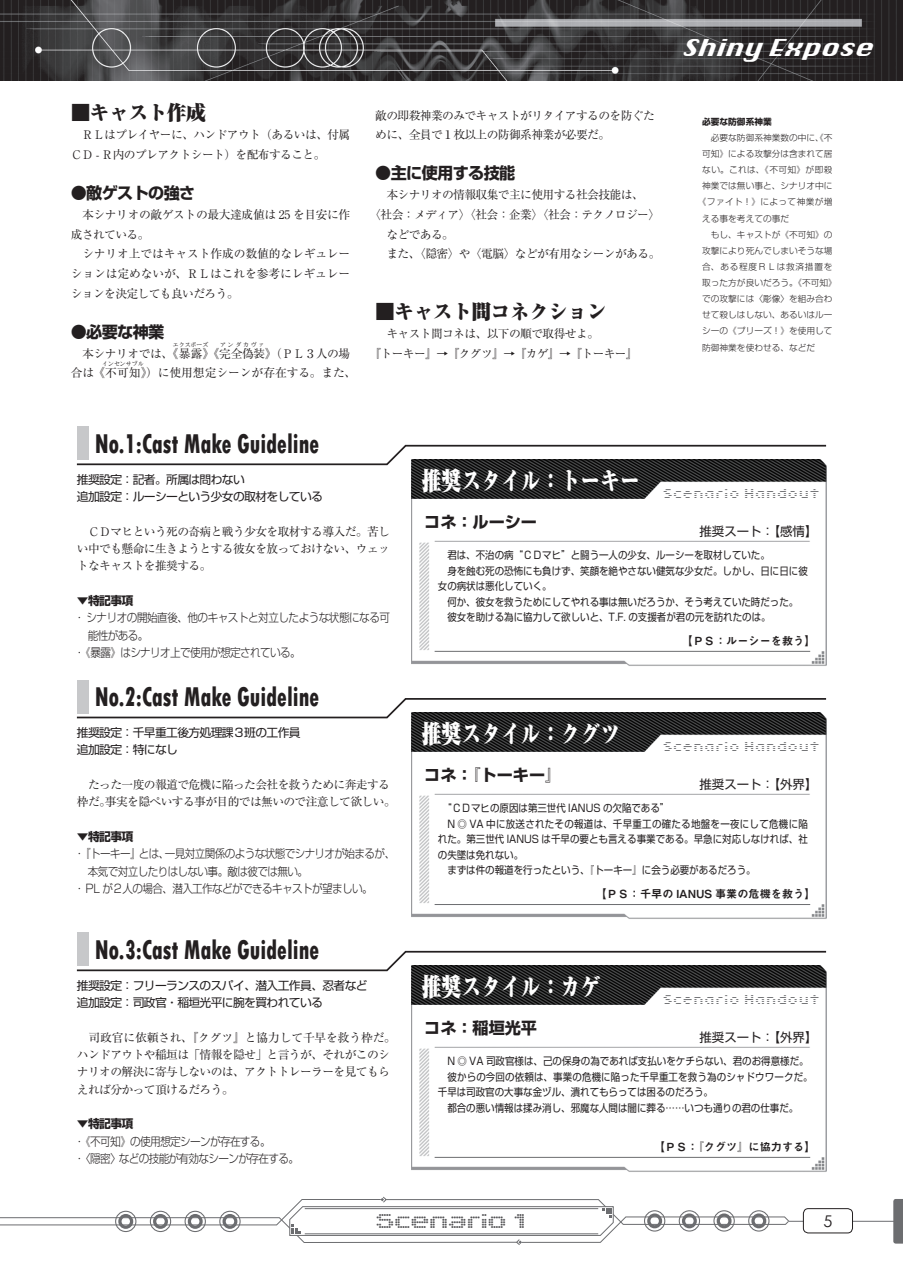
<style>
.page{position:relative;width:903px;height:1275px;background:#fff}
.page>*{position:absolute;margin:0;border:0;box-sizing:border-box;transform-origin:0 0}
.t1{font:800 condensed 28.53px "Tw Cen";color:#231f20;scale:.8 1}
.t2{font:900 24.85px "Ryumin Pro";color:#fff;scale:.8 1}
.t3{font:24.85px "J Phont";color:#fff}
.t4{font:23.62px "V5 Prophit Dot";color:#535355}
.t5{font:900 19.78px "Ryumin Pro";letter-spacing:-.03em;color:#231f20}
.t6{font:700 16.1px "Shin Go Pro";letter-spacing:-.04em;color:#231f20}
.t7{font:16.1px "Century Gothic";color:#231f20}
.t8{font:14.88px "Cardew Three";color:#6c6d70}
.t9{font:12.42px "Shin Go Pro";color:#231f20}
.t10{font:11.72px/17.3px "Ryumin Pro";letter-spacing:-.055em;color:#231f20}
.t11{font:300 11.72px/17.3px "Shin Go Pro";letter-spacing:-.06em;color:#231f20;scale:.9 1}
.t12{font:11.72px/17.3px "Shin Go Pro";letter-spacing:-.055em;color:#231f20}
.t13{font:11.72px/19.8px "Ryumin Pro";letter-spacing:-.01em;color:#231f20}
.t14{font:11.72px "Ryumin Pro";letter-spacing:-.035em;color:#231f20}
.t15{font:11.72px "Ryumin Pro";letter-spacing:-.005em;color:#231f20}
.t16{font:700 11.72px "Shin Go Pro";letter-spacing:-.055em;color:#231f20}
.t17{font:11.2px "Midashi Go Pro MB31";color:#231f20}
.t18{font:10.5px/15.6px "Shin Go Pro";color:#231f20;scale:.9 1}
.t19{font:300 8.75px "Shin Go Pro";color:#231f20}
.t20{font:300 8.75px "Shin Go Pro";letter-spacing:.045em;color:#231f20}
.t21{font:300 8.75px "Shin Go Pro";letter-spacing:.04em;color:#231f20}
.t22{font:300 8.75px "Shin Go Pro";letter-spacing:.085em;color:#231f20}
.t23{font:700 8.75px "Shin Go Pro";color:#231f20}
.t24{font:5.95px "Ryumin Pro";color:#231f20}
</style>
<div class="page">
<img style="left:0;top:0;width:903px;height:81px">
<svg style="left:0;top:1196px;width:903px;height:49px"></svg>
<div style="left:748px;top:1210px;width:21px;height:21px;border:1px solid #6c6d70;border-radius:50%"></div>
<div style="left:751px;top:1213px;width:15px;height:15px;border:3px solid #6c6d70;border-radius:50%"></div>
<div style="left:713px;top:1210px;width:22px;height:21px;border:1px solid #6c6d70;border-radius:50%"></div>
<div style="left:717px;top:1213px;width:14px;height:15px;border:3px solid #6c6d70;border-radius:50%"></div>
<div style="left:679px;top:1210px;width:21px;height:21px;border:1px solid #6c6d70;border-radius:50%"></div>
<div style="left:682px;top:1213px;width:15px;height:15px;border:3px solid #6c6d70;border-radius:50%"></div>
<div style="left:644px;top:1210px;width:21px;height:21px;border:1px solid #6c6d70;border-radius:50%"></div>
<div style="left:647px;top:1213px;width:15px;height:15px;border:3px solid #6c6d70;border-radius:50%"></div>
<div style="left:219px;top:1211px;width:22px;height:21px;border:1px solid #6c6d70;border-radius:50%"></div>
<div style="left:222px;top:1214px;width:15px;height:15px;border:3px solid #6c6d70;border-radius:50%"></div>
<div style="left:185px;top:1211px;width:21px;height:21px;border:1px solid #6c6d70;border-radius:50%"></div>
<div style="left:188px;top:1214px;width:15px;height:15px;border:3px solid #6c6d70;border-radius:50%"></div>
<div style="left:150px;top:1211px;width:21px;height:21px;border:1px solid #6c6d70;border-radius:50%"></div>
<div style="left:153px;top:1214px;width:15px;height:15px;border:3px solid #6c6d70;border-radius:50%"></div>
<div style="left:115px;top:1211px;width:21px;height:21px;border:1px solid #6c6d70;border-radius:50%"></div>
<div style="left:118px;top:1214px;width:15px;height:15px;border:3px solid #6c6d70;border-radius:50%"></div>
<svg style="left:76px;top:950px;width:751px;height:22px"></svg>
<div style="left:77px;top:933px;width:12px;height:33px;background:#c7c8ca"></div>
<img style="left:411px;top:965px;width:415px;height:207px">
<hr style="left:435px;top:1157px;width:375px;height:1px;background:#6c6d70">
<svg style="left:76px;top:698px;width:751px;height:21px"></svg>
<div style="left:77px;top:680px;width:12px;height:33px;background:#c7c8ca"></div>
<img style="left:411px;top:712px;width:415px;height:207px">
<hr style="left:435px;top:904px;width:375px;height:1px;background:#6c6d70">
<svg style="left:76px;top:444px;width:751px;height:22px"></svg>
<div style="left:77px;top:427px;width:12px;height:33px;background:#c7c8ca"></div>
<img style="left:411px;top:459px;width:415px;height:207px">
<hr style="left:435px;top:651px;width:375px;height:1px;background:#6c6d70">
<h3 class="t5" style="left:71px;top:97px;width:137px">■キャスト作成</h3>
<p class="t10" style="left:71px;top:124px;width:281px;line-height:19.8px">　ＲＬはプレイヤーに、ハンドアウト（あるいは、付属<br>ＣＤ - Ｒ内のプレアクトシート）を配布すること。</p>
<h3 class="t6" style="left:71px;top:180px;width:126px">●敵ゲストの強さ</h3>
<p class="t13" style="left:71px;top:204px;width:281px">　本シナリオの敵ゲストの最大達成値は 25 を目安に作成されている。<br>　シナリオ上ではキャスト作成の数値的なレギュレーションは定めないが、ＲＬはこれを参考にレギュレーションを決定しても良いだろう。</p>
<h3 class="t6" style="left:71px;top:319px;width:95px">●必要な神業</h3>
<p class="t14" style="left:71px;top:344px;width:281px">　本シナリオでは、《暴露》《完全偽装》（ＰＬ３人の場</p>
<p class="t24" style="left:173px;top:340px;width:37px">エクスポーズ</p>
<p class="t24" style="left:220px;top:340px;width:46px">アンダカヴァ</p>
<p class="t15" style="left:71px;top:364px;width:287px">合は《不可知》）に使用想定シーンが存在する。また、</p>
<p class="t24" style="left:102px;top:359px;width:43px">インセンサブル</p>
<p class="t10" style="left:375px;top:104px;width:281px;line-height:19.8px">敵の即殺神業のみでキャストがリタイアするのを防ぐために、全員で１枚以上の防御系神業が必要だ。</p>
<h3 class="t6" style="left:375px;top:161px;width:142px">●主に使用する技能</h3>
<p class="t10" style="left:375px;top:185px;width:270px">　本シナリオの情報収集で主に使用する社会技能は、</p>
<p class="t10" style="left:369px;top:205px;width:293px">〈社会：メディア〉〈社会：企業〉〈社会：テクノロジー〉</p>
<p class="t10" style="left:375px;top:225px;width:80px">　などである。</p>
<p class="t10" style="left:375px;top:245px;width:287px">　また、〈隠密〉や〈電脳〉などが有用なシーンがある。</p>
<h3 class="t5" style="left:375px;top:295px;width:233px">■キャスト間コネクション</h3>
<p class="t10" style="left:369px;top:323px;width:270px;line-height:19.8px;text-indent:6px">　キャスト間コネは、以下の順で取得せよ。<br>『トーキー』→『クグツ』→『カゲ』→『トーキー』</p>
<h2 class="t3" style="left:684px;top:37px;width:192px">Shiny Expose</h2>
<p class="t23" style="left:702px;top:115px;width:71px">必要な防御系神業</p>
<p class="t19" style="left:702px;top:130px;width:132px">　必要な防御系神業数の中に、《不</p>
<p class="t19" style="left:702px;top:147px;width:132px">可知》による攻撃分は含まれて居</p>
<p class="t20" style="left:702px;top:163px;width:132px">ない。これは、《不可知》が即殺</p>
<p class="t19" style="left:702px;top:179px;width:132px">神業では無い事と、シナリオ中に</p>
<p class="t21" style="left:698px;top:195px;width:136px">《ファイト！》によって神業が増</p>
<p class="t19" style="left:702px;top:211px;width:88px">える事を考えての事だ</p>
<p class="t19" style="left:702px;top:227px;width:132px">　もし、キャストが《不可知》の</p>
<p class="t19" style="left:702px;top:243px;width:132px">攻撃により死んでしまいそうな場</p>
<p class="t22" style="left:702px;top:259px;width:132px">合、ある程度ＲＬは救済措置を</p>
<p class="t19" style="left:702px;top:276px;width:136px">取った方が良いだろう。《不可知》</p>
<p class="t19" style="left:702px;top:292px;width:132px">での攻撃には〈彫像〉を組み合わ</p>
<p class="t19" style="left:702px;top:308px;width:132px">せて殺しはしない、あるいはルー</p>
<p class="t19" style="left:702px;top:324px;width:132px">シーの《プリーズ！》を使用して</p>
<p class="t19" style="left:702px;top:340px;width:114px">防御神業を使わせる、などだ</p>
<h1 class="t1" style="left:95px;top:427px;width:282px">No.1:Cast Make Guideline</h1>
<p class="t12" style="left:77px;top:469px;width:248px">推奨設定：記者。所属は問わない<br>追加設定：ルーシーという少女の取材をしている</p>
<p class="t10" style="left:77px;top:522px;width:315px;text-align:justify;text-indent:11px">ＣＤマヒという死の奇病と戦う少女を取材する導入だ。苦しい中でも懸命に生きようとする彼女を放っておけない、ウェットなキャストを推奨する。</p>
<p class="t16" style="left:77px;top:591px;width:58px">▼特記事項</p>
<p class="t11" style="left:74px;top:608px;width:352px">・ シナリオの開始直後、他のキャストと対立したような状態になる可</p>
<p class="t11" style="left:88px;top:625px;width:69px">能性がある。</p>
<p class="t11" style="left:77px;top:643px;width:250px">･ 《暴露》はシナリオ上で使用が想定されている。</p>
<h1 class="t1" style="left:95px;top:680px;width:282px">No.2:Cast Make Guideline</h1>
<p class="t12" style="left:77px;top:722px;width:225px">推奨設定：千早重工後方処理課３班の工作員追加設定：特になし</p>
<p class="t10" style="left:77px;top:775px;width:320px">　たった一度の報道で危機に陥った会社を救うために奔走する枠だ。事実を隠ぺいする事が目的では無いので注意して欲しい。</p>
<p class="t16" style="left:77px;top:827px;width:58px">▼特記事項</p>
<p class="t11" style="left:74px;top:844px;width:358px">・ 『トーキー』とは、一見対立関係のような状態でシナリオが始まるが、</p>
<p class="t11" style="left:88px;top:861px;width:246px">本気で対立したりはしない事。敵は彼では無い。</p>
<p class="t11" style="left:74px;top:878px;width:333px">・ PL が２人の場合、潜入工作などができるキャストが望ましい。</p>
<h1 class="t1" style="left:95px;top:933px;width:282px">No.3:Cast Make Guideline</h1>
<p class="t12" style="left:77px;top:975px;width:292px">推奨設定：フリーランスのスパイ、潜入工作員、忍者など追加設定：司政官・稲垣光平に腕を買われている</p>
<p class="t10" style="left:77px;top:1028px;width:320px">　司政官に依頼され、『クグツ』と協力して千早を救う枠だ。ハンドアウトや稲垣は「情報を隠せ」と言うが、それがこのシナリオの解決に寄与しないのは、アクトトレーラーを見てもらえれば分かって頂けるだろう。</p>
<p class="t16" style="left:77px;top:1115px;width:58px">▼特記事項</p>
<p class="t11" style="left:74px;top:1131px;width:251px">・ 《不可知》の使用想定シーンが存在する。<br>・ 〈隠密〉などの技能が有効なシーンが存在する。</p>
<h2 class="t2" style="left:422px;top:461px;width:274px">推奨スタイル：トーキー</h2>
<h3 class="t6" style="left:424px;top:509px;width:114px">コネ：ルーシー</h3>
<h3 class="t8" style="left:664px;top:488px;width:159px">Scenario Handout</h3>
<p class="t9" style="left:699px;top:521px;width:119px">推奨スート：【感情】</p>
<p class="t18" style="left:438px;top:546px;width:413px">　君は、不治の病“ＣＤマヒ”と闘う一人の少女、ルーシーを取材していた。<br>　身を蝕む死の恐怖にも負けず、笑顔を絶やさない健気な少女だ。しかし、日に日に彼女の病状は悪化していく。<br>　何か、彼女を救うためにしてやれる事は無いだろうか、そう考えていた時だった。　彼女を助ける為に協力して欲しいと、T.F. の支援者が君の元を訪れたのは。</p>
<p class="t17" style="left:681px;top:632px;width:135px">【ＰＳ：ルーシーを救う】</p>
<h2 class="t2" style="left:422px;top:714px;width:250px">推奨スタイル：クグツ</h2>
<h3 class="t6" style="left:424px;top:762px;width:139px">コネ：『トーキー』</h3>
<h3 class="t8" style="left:664px;top:741px;width:159px">Scenario Handout</h3>
<p class="t9" style="left:699px;top:774px;width:119px">推奨スート：【外界】</p>
<p class="t18" style="left:438px;top:799px;width:413px">　“ＣＤマヒの原因は第三世代 IANUS の欠陥である”<br>　N ◎ VA 中に放送されたその報道は、千早重工の確たる地盤を一夜にして危機に陥れた。第三世代 IANUS は千早の要とも言える事業である。早急に対応しなければ、社の失墜は免れない。<br>　まずは件の報道を行ったという、『トーキー』に会う必要があるだろう。</p>
<p class="t17" style="left:595px;top:885px;width:222px">【ＰＳ：千早の IANUS 事業の危機を救う】</p>
<h2 class="t2" style="left:422px;top:967px;width:225px">推奨スタイル：カゲ</h2>
<h3 class="t6" style="left:424px;top:1015px;width:114px">コネ：稲垣光平</h3>
<h3 class="t8" style="left:664px;top:994px;width:159px">Scenario Handout</h3>
<p class="t9" style="left:699px;top:1027px;width:119px">推奨スート：【外界】</p>
<p class="t18" style="left:438px;top:1052px;width:418px">　N ◎ VA 司政官様は、己の保身の為であれば支払いをケチらない、君のお得意様だ。　彼からの今回の依頼は、事業の危機に陥った千早重工を救う為のシャドウワークだ。千早は司政官の大事な金ヅル、潰れてもらっては困るのだろう。<br>　都合の悪い情報は揉み消し、邪魔な人間は闇に葬る……いつも通りの君の仕事だ。</p>
<p class="t17" style="left:654px;top:1138px;width:163px">【ＰＳ：『クグツ』に協力する】</p>
<h3 class="t4" style="left:377px;top:1209px;width:151px">Scenario 1</h3>
<h3 class="t7" style="left:823px;top:1209px;width:10px">5</h3>
</div>
